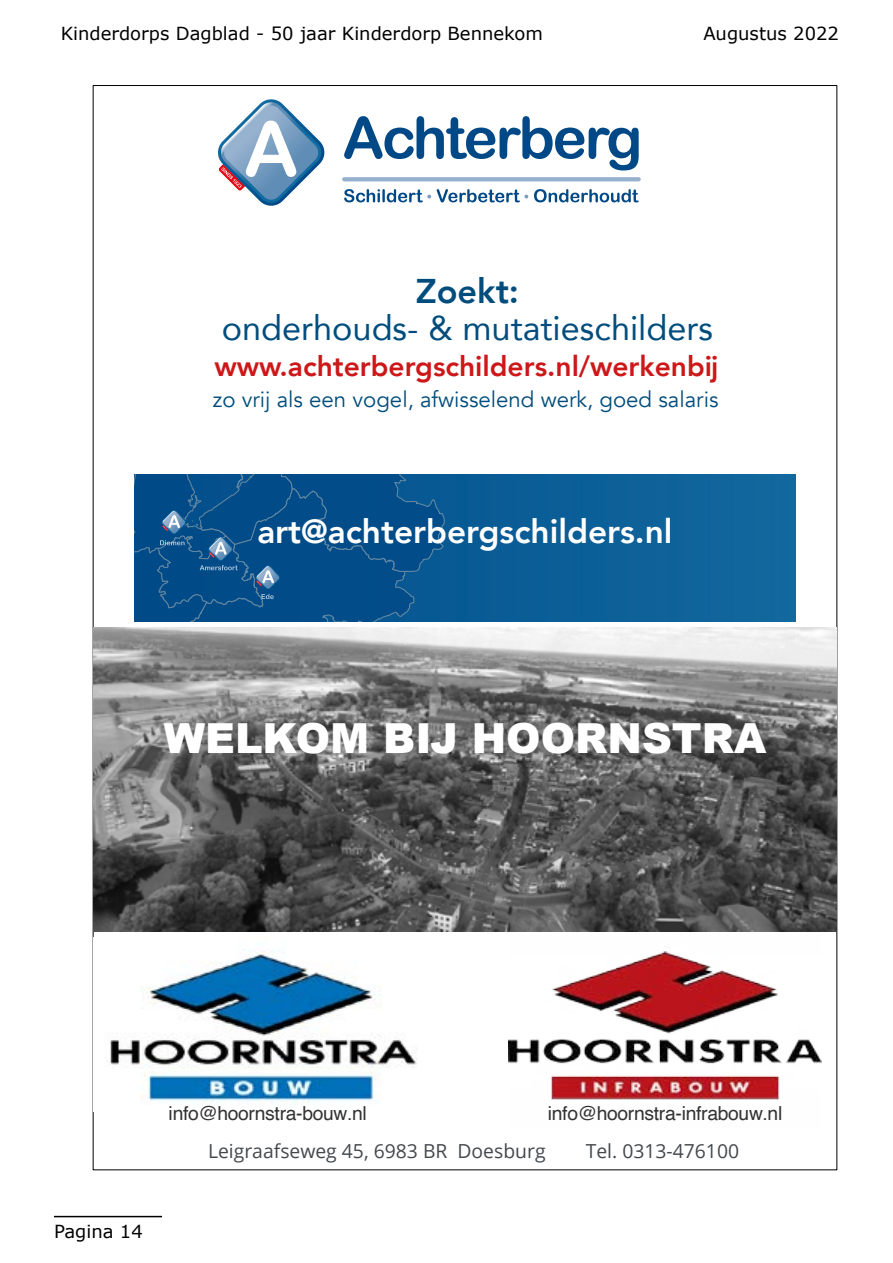
<style>
.page{position:relative;width:893px;height:1263px;background:#fff}
.page>*{position:absolute;margin:0;border:0;box-sizing:border-box;transform-origin:0 0}
.t1{font:900 41.4px "Arial";color:#fff}
.t2{font:34.2px "Avenir";color:#004d7d}
.t3{font:800 34.2px "Avenir";color:#004d7d}
.t4{font:800 33.3px "Avenir";color:#fff}
.t5{font:800 28.2px "Avenir";color:#cd1719}
.t6{font:22.2px "Avenir";color:#004d7d}
.t7{font:19.35px "Helvetica";letter-spacing:-.02em;color:#333}
.t8{font:19.35px "Open Sans";color:#44484c}
.t9{font:18px "Verdana";color:#000}
</style>
<div class="page">
<hr style="left:54px;top:1216px;width:108px;height:1px;background:#000">
<img style="left:508px;top:947px;width:314px;height:153px">
<img style="left:107px;top:937px;width:310px;height:168px">
<img style="left:93px;top:628px;width:744px;height:304px">
<div style="left:134px;top:474px;width:662px;height:147px;background:#0d6199"></div>
<svg style="left:344px;top:189px;width:87px;height:13px"></svg>
<svg style="left:437px;top:189px;width:91px;height:13px"></svg>
<svg style="left:534px;top:189px;width:105px;height:13px"></svg>
<svg style="left:344px;top:116px;width:295px;height:54px"></svg>
<svg style="left:218px;top:99px;width:107px;height:107px"></svg>
<svg style="left:344px;top:177px;width:295px;height:4px"></svg>
<svg style="left:134px;top:475px;width:311px;height:147px;background:#09518b"></svg>
<p class="t9" style="left:54px;top:21px;width:491px"><sup>1</sup>Kinderdorps Dagblad - 50 jaar Kinderdorp Bennekom</p>
<p class="t9" style="left:703px;top:21px;width:137px">Augustus 2022</p>
<h2 class="t3" style="left:416px;top:265px;width:105px">Zoekt:</h2>
<h2 class="t2" style="left:222px;top:301px;width:493px">onderhouds- &amp; mutatieschilders</h2>
<h3 class="t5" style="left:214px;top:344px;width:505px">www.achterbergschilders.nl/werkenbij</h3>
<p class="t6" style="left:213px;top:386px;width:507px">zo vrij als een vogel, afwisselend werk, goed salaris</p>
<h3 class="t4" style="left:257px;top:505px;width:417px">art@achterbergschilders.nl</h3>
<h1 class="t1" style="left:164px;top:708px;width:604px">WELKOM BĲ HOORNSTRA</h1>
<p class="t7" style="left:169px;top:1099px;width:200px">info@hoornstra-bouw.nl</p>
<p class="t7" style="left:548px;top:1099px;width:236px">info@hoornstra-infrabouw.nl</p>
<p class="t9" style="left:54px;top:1219px;width:90px">Pagina 14</p>
<p class="t8" style="left:208px;top:1138px;width:339px">Leigraafseweg 45, 6983 BR Doesburg</p>
<p class="t8" style="left:586px;top:1138px;width:155px">Tel. 0313-476100</p>
</div>
